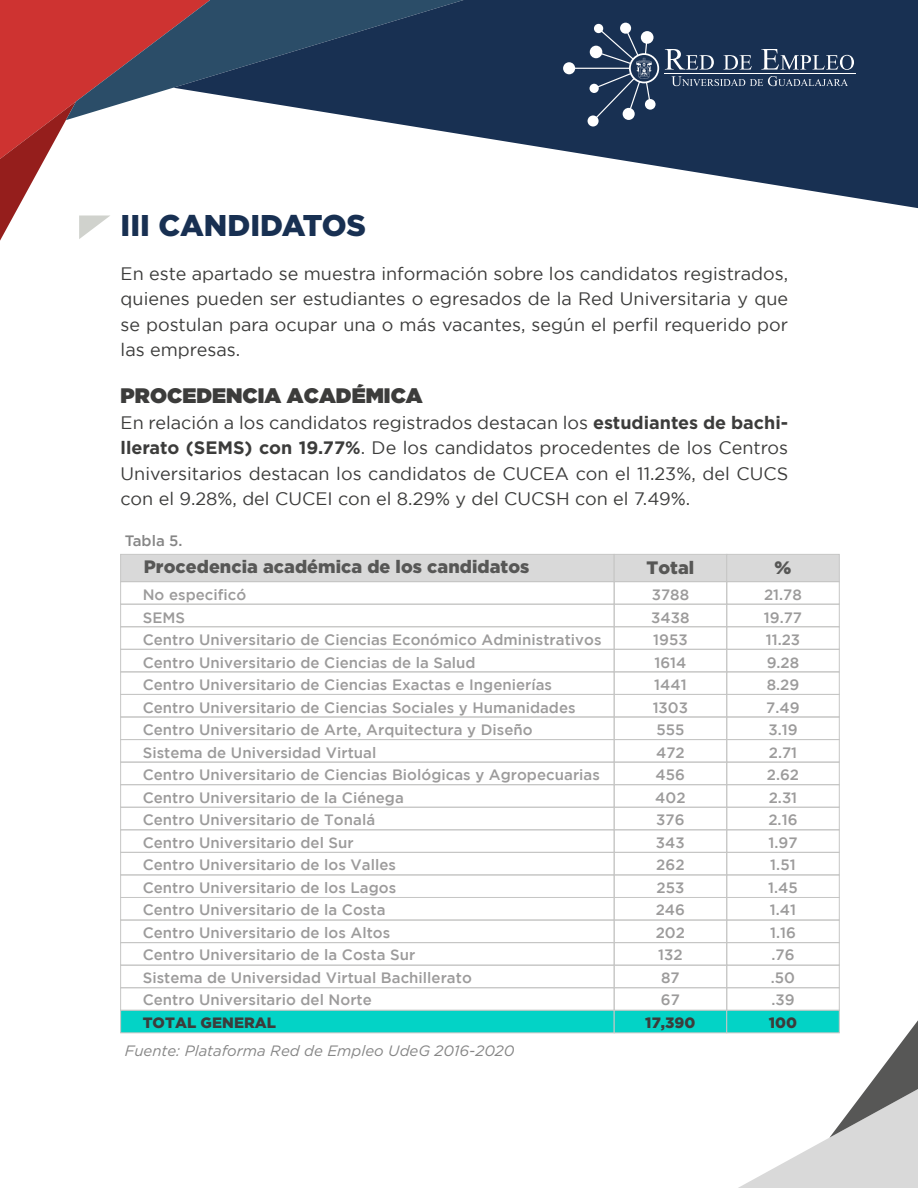
<style>
.page{position:relative;width:918px;height:1188px;background:#fff}
.page>*{position:absolute;margin:0;border:0;box-sizing:border-box;transform-origin:0 0}
.t1{font:900 30px "Gotham";color:#183052}
.t2{font:900 21px "Gotham";letter-spacing:.005em;color:#3c3c3b}
.t3{font:18px/25.5px "Gotham";color:#3c3c3b;text-align:justify}
.t4{font:900 18px "Gotham";letter-spacing:.005em;color:#575756}
.t5{font:900 18px "Gotham";color:#575756}
.t6{font:500 15px/22.5px "Gotham";letter-spacing:.005em;color:#9c9b9b;text-align:center}
.t7{font:italic 15px "Gotham";color:#868686}
.t8{font:900 15px "Gotham";letter-spacing:.005em;color:#3c3c3b}
.t9{font:500 15px "Gotham";color:#868686}
.s1{font-weight:700}
</style>
<div class="page">
<svg style="left:210px;top:0;width:708px;height:208px;fill:#183052"></svg>
<hr style="left:664px;top:73px;width:192px;height:1px;background:#fff">
<svg style="left:665px;top:49px;width:49px;height:21px"></svg>
<svg style="left:723px;top:55px;width:29px;height:15px"></svg>
<svg style="left:761px;top:49px;width:93px;height:21px;background:#495c77"></svg>
<svg style="left:671px;top:76px;width:177px;height:10px;background:#415571"></svg>
<div style="left:563px;top:62px;width:12px;height:12px;background:#fff;border-radius:50%"></div>
<div style="left:620px;top:23px;width:11px;height:11px;background:#fff;border-radius:50%"></div>
<div style="left:588px;top:115px;width:11px;height:12px;background:#fff;border-radius:50%"></div>
<div style="left:594px;top:24px;width:9px;height:9px;background:#fff;border-radius:50%"></div>
<svg style="left:569px;top:28px;width:90px;height:93px;background:#3b4f6c"></svg>
<svg style="left:738px;top:1020px;width:180px;height:168px"></svg>
<svg style="left:0;top:0;width:210px;height:241px"></svg>
<div style="left:120px;top:554px;width:495px;height:28px;background:#d9d9d9;border:1px solid #c6c6c5"></div>
<div style="left:614px;top:554px;width:113px;height:28px;background:#d9d9d9;border:1px solid #c6c6c5"></div>
<div style="left:120px;top:581px;width:495px;height:24px;border:1px solid #c6c6c5"></div>
<div style="left:120px;top:604px;width:495px;height:23px;border:1px solid #c6c6c5"></div>
<div style="left:120px;top:626px;width:495px;height:24px;border:1px solid #c6c6c5"></div>
<div style="left:120px;top:649px;width:495px;height:23px;border:1px solid #c6c6c5"></div>
<div style="left:614px;top:581px;width:113px;height:24px;border:1px solid #c6c6c5"></div>
<div style="left:614px;top:604px;width:113px;height:23px;border:1px solid #c6c6c5"></div>
<div style="left:614px;top:626px;width:113px;height:24px;border:1px solid #c6c6c5"></div>
<div style="left:614px;top:649px;width:113px;height:23px;border:1px solid #c6c6c5"></div>
<div style="left:120px;top:672px;width:495px;height:23px;border:1px solid #c6c6c5"></div>
<div style="left:120px;top:694px;width:495px;height:23px;border:1px solid #c6c6c5"></div>
<div style="left:120px;top:717px;width:495px;height:23px;border:1px solid #c6c6c5"></div>
<div style="left:614px;top:672px;width:113px;height:23px;border:1px solid #c6c6c5"></div>
<div style="left:614px;top:694px;width:113px;height:23px;border:1px solid #c6c6c5"></div>
<div style="left:614px;top:717px;width:113px;height:23px;border:1px solid #c6c6c5"></div>
<div style="left:120px;top:739px;width:495px;height:23px;border:1px solid #c6c6c5"></div>
<div style="left:614px;top:739px;width:113px;height:23px;border:1px solid #c6c6c5"></div>
<div style="left:120px;top:762px;width:495px;height:23px;border:1px solid #c6c6c5"></div>
<div style="left:614px;top:762px;width:113px;height:23px;border:1px solid #c6c6c5"></div>
<div style="left:120px;top:784px;width:495px;height:24px;border:1px solid #c6c6c5"></div>
<div style="left:614px;top:784px;width:113px;height:24px;border:1px solid #c6c6c5"></div>
<div style="left:120px;top:807px;width:495px;height:23px;border:1px solid #c6c6c5"></div>
<div style="left:614px;top:807px;width:113px;height:23px;border:1px solid #c6c6c5"></div>
<div style="left:120px;top:829px;width:495px;height:24px;border:1px solid #c6c6c5"></div>
<div style="left:614px;top:829px;width:113px;height:24px;border:1px solid #c6c6c5"></div>
<div style="left:120px;top:852px;width:495px;height:23px;border:1px solid #c6c6c5"></div>
<div style="left:614px;top:852px;width:113px;height:23px;border:1px solid #c6c6c5"></div>
<div style="left:120px;top:875px;width:495px;height:23px;border:1px solid #c6c6c5"></div>
<div style="left:614px;top:875px;width:113px;height:23px;border:1px solid #c6c6c5"></div>
<div style="left:120px;top:897px;width:495px;height:23px;border:1px solid #c6c6c5"></div>
<div style="left:614px;top:897px;width:113px;height:23px;border:1px solid #c6c6c5"></div>
<div style="left:120px;top:920px;width:495px;height:23px;border:1px solid #c6c6c5"></div>
<div style="left:614px;top:920px;width:113px;height:23px;border:1px solid #c6c6c5"></div>
<div style="left:120px;top:942px;width:495px;height:24px;border:1px solid #c6c6c5"></div>
<div style="left:614px;top:942px;width:113px;height:24px;border:1px solid #c6c6c5"></div>
<div style="left:120px;top:965px;width:495px;height:23px;border:1px solid #c6c6c5"></div>
<div style="left:614px;top:965px;width:113px;height:23px;border:1px solid #c6c6c5"></div>
<div style="left:120px;top:987px;width:495px;height:24px;border:1px solid #c6c6c5"></div>
<div style="left:614px;top:987px;width:113px;height:24px;border:1px solid #c6c6c5"></div>
<div style="left:120px;top:1010px;width:495px;height:23px;background:#03d3c6;border:1px solid #c6c6c5"></div>
<div style="left:614px;top:1010px;width:113px;height:23px;background:#03d3c6;border:1px solid #c6c6c5"></div>
<div style="left:726px;top:554px;width:114px;height:28px;background:#d9d9d9;border:1px solid #c6c6c5"></div>
<div style="left:726px;top:581px;width:114px;height:24px;border:1px solid #c6c6c5"></div>
<div style="left:726px;top:604px;width:114px;height:23px;border:1px solid #c6c6c5"></div>
<div style="left:726px;top:626px;width:114px;height:24px;border:1px solid #c6c6c5"></div>
<div style="left:726px;top:649px;width:114px;height:23px;border:1px solid #c6c6c5"></div>
<div style="left:726px;top:672px;width:114px;height:23px;border:1px solid #c6c6c5"></div>
<div style="left:726px;top:694px;width:114px;height:23px;border:1px solid #c6c6c5"></div>
<div style="left:726px;top:717px;width:114px;height:23px;border:1px solid #c6c6c5"></div>
<div style="left:726px;top:739px;width:114px;height:23px;border:1px solid #c6c6c5"></div>
<div style="left:726px;top:762px;width:114px;height:23px;border:1px solid #c6c6c5"></div>
<div style="left:726px;top:784px;width:114px;height:24px;border:1px solid #c6c6c5"></div>
<div style="left:726px;top:807px;width:114px;height:23px;border:1px solid #c6c6c5"></div>
<div style="left:726px;top:829px;width:114px;height:24px;border:1px solid #c6c6c5"></div>
<div style="left:726px;top:852px;width:114px;height:23px;border:1px solid #c6c6c5"></div>
<div style="left:726px;top:875px;width:114px;height:23px;border:1px solid #c6c6c5"></div>
<div style="left:726px;top:897px;width:114px;height:23px;border:1px solid #c6c6c5"></div>
<div style="left:726px;top:920px;width:114px;height:23px;border:1px solid #c6c6c5"></div>
<div style="left:726px;top:942px;width:114px;height:24px;border:1px solid #c6c6c5"></div>
<div style="left:726px;top:965px;width:114px;height:23px;border:1px solid #c6c6c5"></div>
<div style="left:726px;top:987px;width:114px;height:24px;border:1px solid #c6c6c5"></div>
<div style="left:726px;top:1010px;width:114px;height:23px;background:#03d3c6;border:1px solid #c6c6c5"></div>
<h1 class="t1" style="left:121px;top:208px;width:247px">III CANDIDATOS</h1>
<p class="t3" style="left:121px;top:261px;width:669px">En este apartado se muestra información sobre los candidatos registrados, quienes pueden ser estudiantes o egresados de la Red Universitaria y que se postulan para ocupar una o más vacantes, según el perfil requerido por las empresas.</p>
<h2 class="t2" style="left:121px;top:381px;width:304px">PROCEDENCIA ACADÉMICA</h2>
<p class="t3" style="left:121px;top:409px;width:669px">En relación a los candidatos registrados destacan los <span class="s1">estudiantes de bachi&shy;llerato (SEMS) con 19.77%</span>. De los candidatos procedentes de los Centros Universitarios destacan los candidatos de CUCEA con el 11.23%, del CUCS con el 9.28%, del CUCEI con el 8.29% y del CUCSH con el 7.49%.</p>
<p class="t9" style="left:125px;top:532px;width:59px">Tabla 5.</p>
<p class="t4" style="left:144px;top:556px;width:387px">Procedencia académica de los candidatos</p>
<p class="t6" style="left:143px;top:583px;width:460px;text-align:left">No especificó<br>SEMS<br>Centro Universitario de Ciencias Económico Administrativos Centro Universitario de Ciencias de la Salud<br>Centro Universitario de Ciencias Exactas e Ingenierías Centro Universitario de Ciencias Sociales y Humanidades Centro Universitario de Arte, Arquitectura y Diseño<br>Sistema de Universidad Virtual<br>Centro Universitario de Ciencias Biológicas y Agropecuarias Centro Universitario de la Ciénega<br>Centro Universitario de Tonalá<br>Centro Universitario del Sur<br>Centro Universitario de los Valles<br>Centro Universitario de los Lagos<br>Centro Universitario de la Costa<br>Centro Universitario de los Altos<br>Centro Universitario de la Costa Sur<br>Sistema de Universidad Virtual Bachillerato<br>Centro Universitario del Norte</p>
<p class="t8" style="left:143px;top:1014px;width:135px">TOTAL GENERAL</p>
<p class="t7" style="left:125px;top:1042px;width:391px">Fuente: Plataforma Red de Empleo UdeG 2016-2020</p>
<p class="t4" style="left:647px;top:557px;width:49px">Total</p>
<p class="t6" style="left:651px;top:583px;width:40px">3788<br>3438<br>1953<br>1614<br>1441<br>1303<br>555<br>472<br>456<br>402<br>376<br>343<br>262<br>253<br>246<br>202<br>132<br>87<br>67</p>
<p class="t8" style="left:645px;top:1014px;width:52px">17,390</p>
<p class="t5" style="left:775px;top:555px;width:18px">%</p>
<p class="t6" style="left:764px;top:583px;width:40px">21.78<br>19.77<br>11.23<br>9.28<br>8.29<br>7.49<br>3.19<br>2.71<br>2.62<br>2.31<br>2.16<br>1.97<br>1.51<br>1.45<br>1.41<br>1.16 .76 .50 .39</p>
<p class="t8" style="left:769px;top:1014px;width:30px">100</p>
</div>
